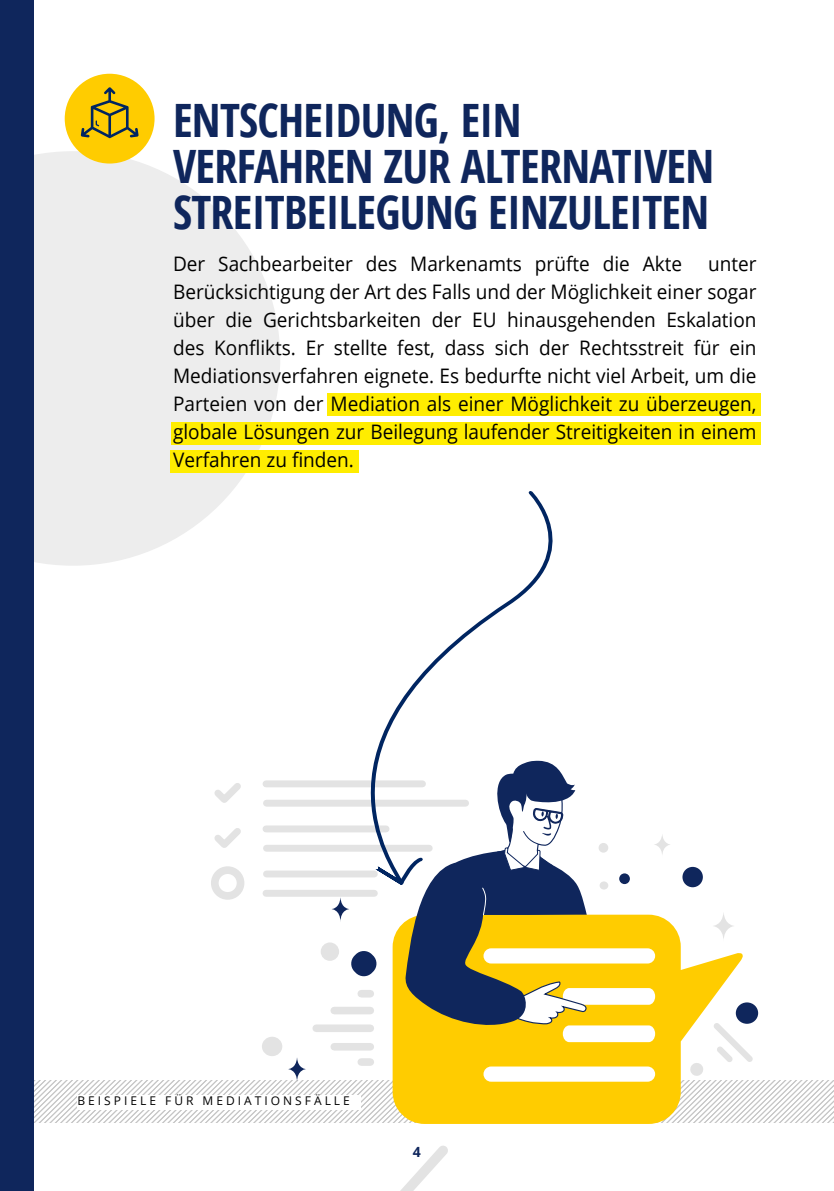
<style>
.page{position:relative;width:834px;height:1191px;background:#fff}
.page>*{position:absolute;margin:0;border:0;box-sizing:border-box;transform-origin:0 0}
.t1{font:700 condensed 46px/46px "Open Sans";letter-spacing:-.015em;color:#0f265c}
.t2{font:20px/28px "Open Sans";color:#000;text-align:justify;scale:.95 1}
.t3{font:700 14px "Open Sans";color:#0f265c}
.t4{font:12px "Open Sans";letter-spacing:.25em;color:#000}
</style>
<div class="page">
<svg style="left:34px;top:151px;width:246px;height:415px;fill:#ededed"></svg>
<div style="left:0;top:0;width:34px;height:1191px;background:#0f265c"></div>
<svg style="left:400px;top:1146px;width:48px;height:45px"></svg>
<div style="left:171px;top:422px;width:589px;height:22px;background:#ffed00"></div>
<div style="left:327px;top:394px;width:433px;height:22px;background:#ffed00"></div>
<div style="left:171px;top:450px;width:188px;height:23px;background:#ffed00"></div>
<div style="left:65px;top:74px;width:89px;height:89px;background:#fc0;border-radius:50%"></div>
<svg style="left:81px;top:87px;width:57px;height:51px"></svg>
<svg style="left:34px;top:780px;width:799px;height:342px"></svg>
<div style="left:211px;top:866px;width:33px;height:33px;border:8px solid #e3e3e3;border-radius:50%"></div>
<div style="left:361px;top:1058px;width:9px;height:7px;background:#e3e3e3"></div>
<div style="left:361px;top:990px;width:9px;height:7px;background:#e3e3e3"></div>
<div style="left:334px;top:1043px;width:36px;height:7px;background:#e3e3e3"></div>
<div style="left:334px;top:1006px;width:36px;height:8px;background:#e3e3e3"></div>
<div style="left:316px;top:1024px;width:54px;height:8px;background:#e3e3e3"></div>
<svg style="left:280px;top:491px;width:314px;height:412px"></svg>
<h1 class="t1" style="left:173px;top:96px;width:542px">ENTSCHEIDUNG, EIN<br>VERFAHREN ZUR ALTERNATIVEN<br>STREITBEILEGUNG EINZULEITEN</h1>
<p class="t2" style="left:173px;top:249px;width:537px">Der Sachbearbeiter des Markenamts prüfte die Akte</p>
<p class="t2" style="left:173px;top:249px;width:615px;text-indent:535px">unter Berücksichtigung der Art des Falls und der Möglichkeit einer sogar über die Gerichtsbarkeiten der EU hinausgehenden Eskalation des Konflikts. Er stellte fest, dass sich der Rechtsstreit für ein Mediationsverfahren eignete. Es bedurfte nicht viel Arbeit, um die Parteien von der Mediation als einer Möglichkeit zu überzeugen, globale Lösungen zur Beilegung laufender Streitigkeiten in einem Verfahren zu finden.</p>
<p class="t4" style="left:77px;top:1092px;width:274px">BEISPIELE FÜR MEDIATIONSFÄLLE</p>
<p class="t3" style="left:413px;top:1142px;width:10px">4</p>
</div>
